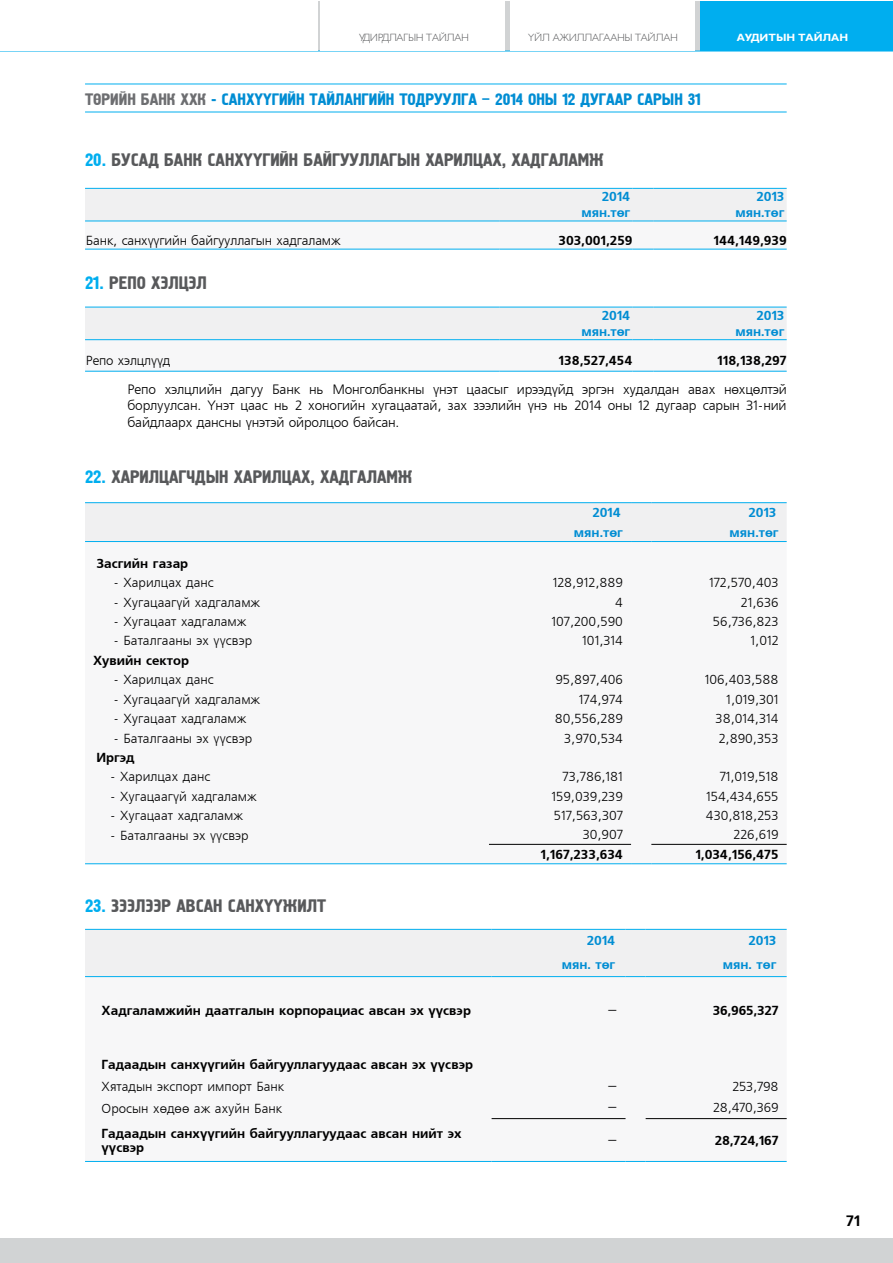
<style>
.page{position:relative;width:893px;height:1263px;background:#fff}
.page>*{position:absolute;margin:0;border:0;box-sizing:border-box;transform-origin:0 0}
.t1{font:18px "Mogul Hermes";color:#58595b}
.t2{font:16.5px "Mogul Hermes";color:#008dd3}
.t3{font:700 15px "Mogul Freeset";color:#000}
.t4{font:13.5px/16.5px "Mogul Freeset";letter-spacing:-.015em;color:#000;text-align:justify}
.t5{font:13.05px "Mogul Freeset";color:#000}
.t6{font:700 13.05px/14.4px "Mogul Freeset";color:#000}
.t7{font:700 13.05px "Mogul Freeset";color:#008dd3}
.t8{font:10.5px "Mogul Gals";color:#58595b}
.t9{font:700 10.5px "Mogul Gals";color:#fff}
.s1{color:#6d6e71}
.s2{color:#00aeef}
</style>
<div class="page">
<hr style="left:0;top:51px;width:893px;height:1px;background:#00aeef">
<div style="left:700px;top:1px;width:193px;height:49px;background:#00aeef"></div>
<div style="left:0;top:1239px;width:893px;height:24px;background:#d1d3d4"></div>
<svg style="left:85px;top:188px;width:702px;height:62px"></svg>
<hr style="left:653px;top:221px;width:134px;height:1px;background:#00aeef">
<svg style="left:85px;top:307px;width:702px;height:65px"></svg>
<hr style="left:653px;top:339px;width:134px;height:1px;background:#00aeef">
<svg style="left:85px;top:542px;width:702px;height:303px"></svg>
<hr style="left:489px;top:844px;width:142px;height:1px;background:#000">
<hr style="left:651px;top:844px;width:136px;height:1px;background:#000">
<svg style="left:85px;top:502px;width:702px;height:40px"></svg>
<hr style="left:651px;top:541px;width:136px;height:1px;background:#00aeef">
<hr style="left:85px;top:863px;width:404px;height:1px;background:#00aeef">
<hr style="left:489px;top:863px;width:142px;height:1px;background:#00aeef">
<svg style="left:631px;top:863px;width:20px;height:1px"></svg>
<hr style="left:651px;top:863px;width:136px;height:1px;background:#00aeef">
<svg style="left:85px;top:977px;width:702px;height:184px"></svg>
<hr style="left:492px;top:1118px;width:133px;height:1px;background:#000">
<hr style="left:646px;top:1118px;width:141px;height:1px;background:#000">
<div style="left:85px;top:929px;width:702px;height:48px;background:#f0f0f1"></div>
<hr style="left:646px;top:976px;width:141px;height:1px;background:#00aeef">
<hr style="left:85px;top:1161px;width:407px;height:1px;background:#00aeef">
<hr style="left:492px;top:1161px;width:133px;height:1px;background:#00aeef">
<svg style="left:625px;top:1161px;width:21px;height:1px"></svg>
<hr style="left:646px;top:1161px;width:141px;height:1px;background:#00aeef">
<hr style="left:85px;top:112px;width:702px;height:1px;background:#00aeef">
<hr style="left:85px;top:84px;width:702px;height:1px;background:#00aeef">
<p class="t8" style="left:359px;top:32px;width:111px">УДИРДЛАГЫН ТАЙЛАН</p>
<p class="t8" style="left:528px;top:32px;width:151px">ҮЙЛ АЖИЛЛАГААНЫ ТАЙЛАН</p>
<p class="t9" style="left:737px;top:32px;width:113px">АУДИТЫН ТАЙЛАН</p>
<p class="t2" style="left:85px;top:90px;width:617px"><span class="s1">ТӨРИЙН БАНК ХХК</span> - САНХҮҮГИЙН ТАЙЛАНГИЙН ТОДРУУЛГА – 2014 ОНЫ 12 ДУГААР САРЫН 31</p>
<h1 class="t1" style="left:85px;top:150px;width:520px"><span class="s2">20.</span> БУСАД БАНК САНХҮҮГИЙН БАЙГУУЛЛАГЫН ХАРИЛЦАХ, ХАДГАЛАМЖ</h1>
<p class="t7" style="left:602px;top:189px;width:30px">2014</p>
<p class="t7" style="left:757px;top:189px;width:29px">2013</p>
<p class="t7" style="left:581px;top:205px;width:50px">мян.төг</p>
<p class="t7" style="left:735px;top:205px;width:50px">мян.төг</p>
<p class="t5" style="left:86px;top:234px;width:256px">Банк, санхүүгийн байгууллагын хадгаламж</p>
<p class="t6" style="left:558px;top:234px;width:76px">303,001,259</p>
<p class="t6" style="left:713px;top:234px;width:75px">144,149,939</p>
<h1 class="t1" style="left:85px;top:273px;width:123px"><span class="s2">21.</span> РЕПО ХЭЛЦЭЛ</h1>
<p class="t7" style="left:602px;top:308px;width:30px">2014</p>
<p class="t7" style="left:757px;top:308px;width:29px">2013</p>
<p class="t7" style="left:581px;top:324px;width:50px">мян.төг</p>
<p class="t7" style="left:735px;top:324px;width:50px">мян.төг</p>
<p class="t5" style="left:86px;top:354px;width:86px">Репо хэлцлүүд</p>
<p class="t6" style="left:559px;top:354px;width:75px">138,527,454</p>
<p class="t6" style="left:717px;top:354px;width:71px">118,138,297</p>
<p class="t4" style="left:128px;top:381px;width:661px">Репо хэлцлийн дагуу Банк нь Монголбанкны үнэт цаасыг ирээдүйд эргэн худалдан авах нөхцөлтэй борлуулсан. Үнэт цаас нь 2 хоногийн хугацаатай, зах зээлийн үнэ нь 2014 оны 12 дугаар сарын 31-ний байдлаарх дансны үнэтэй ойролцоо байсан.</p>
<h1 class="t1" style="left:85px;top:467px;width:329px"><span class="s2">22.</span> ХАРИЛЦАГЧДЫН ХАРИЛЦАХ, ХАДГАЛАМЖ</h1>
<p class="t7" style="left:592px;top:505px;width:30px">2014</p>
<p class="t7" style="left:748px;top:505px;width:29px">2013</p>
<p class="t7" style="left:574px;top:525px;width:50px">мян.төг</p>
<p class="t7" style="left:730px;top:525px;width:50px">мян.төг</p>
<p class="t6" style="left:97px;top:556px;width:93px">Засгийн газар</p>
<p class="t5" style="left:113px;top:576px;width:102px">- Харилцах данс</p>
<p class="t5" style="left:553px;top:576px;width:72px">128,912,889</p>
<p class="t5" style="left:709px;top:576px;width:71px">172,570,403</p>
<p class="t5" style="left:113px;top:595px;width:148px">- Хугацаагүй хадгаламж</p>
<p class="t5" style="left:615px;top:595px;width:9px">4</p>
<p class="t5" style="left:741px;top:595px;width:39px">21,636</p>
<p class="t5" style="left:113px;top:615px;width:135px">- Хугацаат хадгаламж</p>
<p class="t5" style="left:551px;top:615px;width:73px">107,200,590</p>
<p class="t5" style="left:713px;top:615px;width:67px">56,736,823</p>
<p class="t5" style="left:113px;top:634px;width:140px">- Баталгааны эх үүсвэр</p>
<p class="t5" style="left:582px;top:634px;width:42px">101,314</p>
<p class="t5" style="left:751px;top:634px;width:29px">1,012</p>
<p class="t6" style="left:93px;top:653px;width:97px">Хувийн сектор</p>
<p class="t5" style="left:113px;top:673px;width:102px">- Харилцах данс</p>
<p class="t5" style="left:555px;top:673px;width:69px">95,897,406</p>
<p class="t5" style="left:705px;top:673px;width:75px">106,403,588</p>
<p class="t5" style="left:113px;top:692px;width:148px">- Хугацаагүй хадгаламж</p>
<p class="t5" style="left:579px;top:692px;width:46px">174,974</p>
<p class="t5" style="left:726px;top:692px;width:54px">1,019,301</p>
<p class="t5" style="left:113px;top:712px;width:135px">- Хугацаат хадгаламж</p>
<p class="t5" style="left:555px;top:712px;width:70px">80,556,289</p>
<p class="t5" style="left:716px;top:712px;width:64px">38,014,314</p>
<p class="t5" style="left:113px;top:731px;width:140px">- Баталгааны эх үүсвэр</p>
<p class="t5" style="left:564px;top:731px;width:60px">3,970,534</p>
<p class="t5" style="left:719px;top:731px;width:61px">2,890,353</p>
<p class="t6" style="left:97px;top:751px;width:40px">Иргэд</p>
<p class="t5" style="left:110px;top:770px;width:102px">- Харилцах данс</p>
<p class="t5" style="left:563px;top:770px;width:62px">73,786,181</p>
<p class="t5" style="left:720px;top:770px;width:60px">71,019,518</p>
<p class="t5" style="left:110px;top:789px;width:148px">- Хугацаагүй хадгаламж</p>
<p class="t5" style="left:551px;top:789px;width:73px">159,039,239</p>
<p class="t5" style="left:706px;top:789px;width:74px">154,434,655</p>
<p class="t5" style="left:110px;top:809px;width:135px">- Хугацаат хадгаламж</p>
<p class="t5" style="left:554px;top:809px;width:71px">517,563,307</p>
<p class="t5" style="left:706px;top:809px;width:74px">430,818,253</p>
<p class="t5" style="left:110px;top:828px;width:140px">- Баталгааны эх үүсвэр</p>
<p class="t5" style="left:583px;top:828px;width:42px">30,907</p>
<p class="t5" style="left:734px;top:828px;width:46px">226,619</p>
<p class="t6" style="left:540px;top:848px;width:84px">1,167,233,634</p>
<p class="t6" style="left:695px;top:848px;width:85px">1,034,156,475</p>
<h1 class="t1" style="left:85px;top:896px;width:242px"><span class="s2">23.</span> ЗЭЭЛЭЭР АВСАН САНХҮҮЖИЛТ</h1>
<p class="t7" style="left:587px;top:933px;width:30px">2014</p>
<p class="t7" style="left:748px;top:933px;width:29px">2013</p>
<p class="t7" style="left:562px;top:957px;width:55px">мян. төг</p>
<p class="t7" style="left:723px;top:957px;width:55px">мян. төг</p>
<p class="t6" style="left:102px;top:1004px;width:371px">Хадгаламжийн даатгалын корпорациас авсан эх үүсвэр</p>
<p class="t5" style="left:608px;top:1004px;width:11px">–</p>
<p class="t6" style="left:713px;top:1004px;width:67px">36,965,327</p>
<p class="t6" style="left:102px;top:1058px;width:373px">Гадаадын санхүүгийн байгууллагуудаас авсан эх үүсвэр</p>
<p class="t5" style="left:102px;top:1079px;width:184px">Хятадын экспорт импорт Банк</p>
<p class="t5" style="left:608px;top:1079px;width:11px">–</p>
<p class="t5" style="left:732px;top:1079px;width:48px">253,798</p>
<p class="t5" style="left:102px;top:1101px;width:182px">Оросын хөдөө аж ахуйн Банк</p>
<p class="t5" style="left:608px;top:1101px;width:11px">–</p>
<p class="t5" style="left:713px;top:1101px;width:67px">28,470,369</p>
<p class="t6" style="left:102px;top:1126px;width:361px">Гадаадын санхүүгийн байгууллагуудаас авсан нийт эх үүсвэр</p>
<p class="t5" style="left:607px;top:1134px;width:11px">–</p>
<p class="t6" style="left:715px;top:1134px;width:65px">28,724,167</p>
<p class="t3" style="left:846px;top:1212px;width:16px">71</p>
</div>
